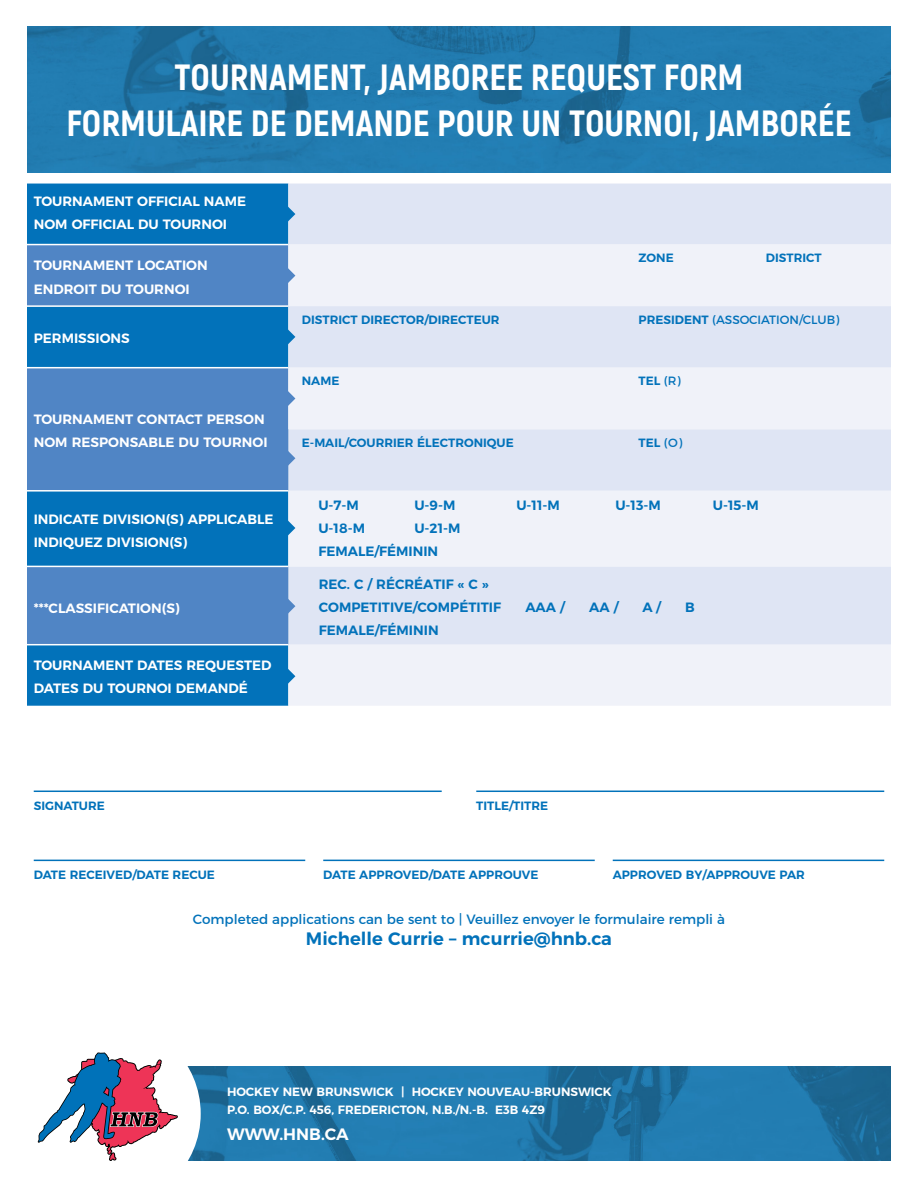
<style>
.page{position:relative;width:918px;height:1188px;background:#fff}
.page>*{position:absolute;margin:0;border:0;box-sizing:border-box;transform-origin:0 0}
.t1{font:800 36.45px/46px "Akrobat";color:#fff;text-align:center}
.t2{font:600 18px "Montserrat";color:#0272ba}
.t3{font:600 16.5px "Montserrat";color:#fff}
.t4{font:600 13.5px/23px "Montserrat";color:#fff}
.t5{font:600 13.5px/23px "Montserrat";color:#0272ba}
.t6{font:13.5px "Montserrat";color:#0272ba}
.t7{font:600 12px "Montserrat";color:#0272ba}
.t8{font:600 12px/18px "Montserrat";color:#fff}
.t9{font:12px "Montserrat";color:#0272ba}
.s1{font-weight:600}
.s2{font-weight:400}
</style>
<div class="page">
<img style="left:201px;top:1066px;width:690px;height:95px">
<img style="left:27px;top:27px;width:864px;height:146px">
<svg style="left:37px;top:1052px;width:164px;height:109px"></svg>
<div style="left:27px;top:184px;width:261px;height:522px;background:#0272ba"></div>
<div style="left:288px;top:184px;width:603px;height:61px;background:#dfe5f4"></div>
<svg style="left:27px;top:245px;width:261px;height:399px;background:#367ec1"></svg>
<svg style="left:288px;top:245px;width:603px;height:461px;fill:#f0f2f9"></svg>
<hr style="left:27px;top:244px;width:261px;height:1px;background:#fff">
<hr style="left:27px;top:305px;width:261px;height:2px;background:#fff">
<hr style="left:27px;top:367px;width:261px;height:1px;background:#fff">
<hr style="left:27px;top:490px;width:261px;height:2px;background:#fff">
<hr style="left:27px;top:566px;width:261px;height:1px;background:#fff">
<hr style="left:27px;top:644px;width:261px;height:1px;background:#fff">
<svg style="left:271px;top:202px;width:24px;height:24px"></svg>
<svg style="left:271px;top:263px;width:24px;height:25px"></svg>
<svg style="left:271px;top:325px;width:24px;height:24px"></svg>
<svg style="left:271px;top:386px;width:24px;height:25px"></svg>
<svg style="left:271px;top:664px;width:24px;height:24px"></svg>
<svg style="left:271px;top:446px;width:24px;height:24px"></svg>
<svg style="left:271px;top:516px;width:24px;height:24px"></svg>
<svg style="left:271px;top:594px;width:24px;height:24px"></svg>
<hr style="left:34px;top:791px;width:408px;height:1px;background:#0272ba">
<hr style="left:476px;top:791px;width:408px;height:1px;background:#0272ba">
<hr style="left:34px;top:860px;width:271px;height:1px;background:#0272ba">
<hr style="left:323px;top:860px;width:272px;height:1px;background:#0272ba">
<hr style="left:613px;top:860px;width:271px;height:1px;background:#0272ba">
<h1 class="t1" style="left:66px;top:54px;width:787px">TOURNAMENT, JAMBOREE REQUEST FORM<br>FORMULAIRE DE DEMANDE POUR UN TOURNOI, JAMBORÉE</h1>
<p class="t4" style="left:34px;top:189px;width:214px">TOURNAMENT OFFICIAL NAME<br>NOM OFFICIAL DU TOURNOI</p>
<p class="t4" style="left:34px;top:251px;width:176px;line-height:24.8px">TOURNAMENT LOCATION<br>ENDROIT DU TOURNOI</p>
<p class="t4" style="left:34px;top:326px;width:98px">PERMISSIONS</p>
<p class="t4" style="left:34px;top:407px;width:235px">TOURNAMENT CONTACT PERSON<br>NOM RESPONSABLE DU TOURNOI</p>
<p class="t4" style="left:34px;top:506px;width:241px">INDICATE DIVISION(S) APPLICABLE<br>INDIQUEZ DIVISION(S)</p>
<p class="t4" style="left:34px;top:595px;width:147px">***CLASSIFICATION(S)</p>
<p class="t4" style="left:34px;top:653px;width:239px">TOURNAMENT DATES REQUESTED<br>DATES DU TOURNOI DEMANDÉ</p>
<p class="t7" style="left:639px;top:248px;width:37px">ZONE</p>
<p class="t7" style="left:766px;top:248px;width:57px">DISTRICT</p>
<p class="t7" style="left:302px;top:310px;width:199px">DISTRICT DIRECTOR/DIRECTEUR</p>
<p class="t9" style="left:639px;top:310px;width:202px"><span class="s1">PRESIDENT</span> (ASSOCIATION/CLUB)</p>
<p class="t7" style="left:302px;top:371px;width:39px">NAME</p>
<p class="t7" style="left:639px;top:371px;width:44px">TEL <span class="s2">(R)</span></p>
<p class="t7" style="left:302px;top:433px;width:213px">E-MAIL/COURRIER ÉLECTRONIQUE</p>
<p class="t7" style="left:639px;top:433px;width:45px">TEL <span class="s2">(O)</span></p>
<p class="t5" style="left:318px;top:493px;width:42px">U-7-M</p>
<p class="t5" style="left:414px;top:493px;width:43px">U-9-M</p>
<p class="t5" style="left:516px;top:493px;width:45px">U-11-M</p>
<p class="t5" style="left:615px;top:493px;width:47px">U-13-M</p>
<p class="t5" style="left:713px;top:493px;width:48px">U-15-M</p>
<p class="t5" style="left:318px;top:515px;width:48px">U-18-M</p>
<p class="t5" style="left:318px;top:515px;width:144px;text-indent:96px">U-21-M<br>FEMALE/FÉMININ</p>
<p class="t5" style="left:319px;top:572px;width:184px">REC. C / RÉCRÉATIF « C »<br>COMPETITIVE/COMPÉTITIF</p>
<p class="t5" style="left:319px;top:617px;width:121px">FEMALE/FÉMININ</p>
<p class="t5" style="left:525px;top:595px;width:41px">AAA /</p>
<p class="t5" style="left:589px;top:595px;width:31px">AA /</p>
<p class="t5" style="left:643px;top:595px;width:20px">A /</p>
<p class="t5" style="left:685px;top:595px;width:11px">B</p>
<p class="t7" style="left:34px;top:796px;width:73px">SIGNATURE</p>
<p class="t7" style="left:476px;top:796px;width:73px">TITLE/TITRE</p>
<p class="t7" style="left:34px;top:865px;width:183px">DATE RECEIVED/DATE RECUE</p>
<p class="t7" style="left:323px;top:865px;width:217px">DATE APPROVED/DATE APPROUVE</p>
<p class="t7" style="left:613px;top:865px;width:194px">APPROVED BY/APPROUVE PAR</p>
<p class="t6" style="left:193px;top:908px;width:534px">Completed applications can be sent to | Veuillez envoyer le formulaire rempli à</p>
<h2 class="t2" style="left:306px;top:924px;width:308px">Michelle Currie – mcurrie@hnb.ca</h2>
<p class="t8" style="left:227px;top:1081px;width:386px">HOCKEY NEW BRUNSWICK | HOCKEY NOUVEAU-BRUNSWICK<br>P.O. BOX/C.P. 456, FREDERICTON, N.B./N.-B. E3B 4Z9</p>
<p class="t3" style="left:227px;top:1121px;width:123px">WWW.HNB.CA</p>
</div>
